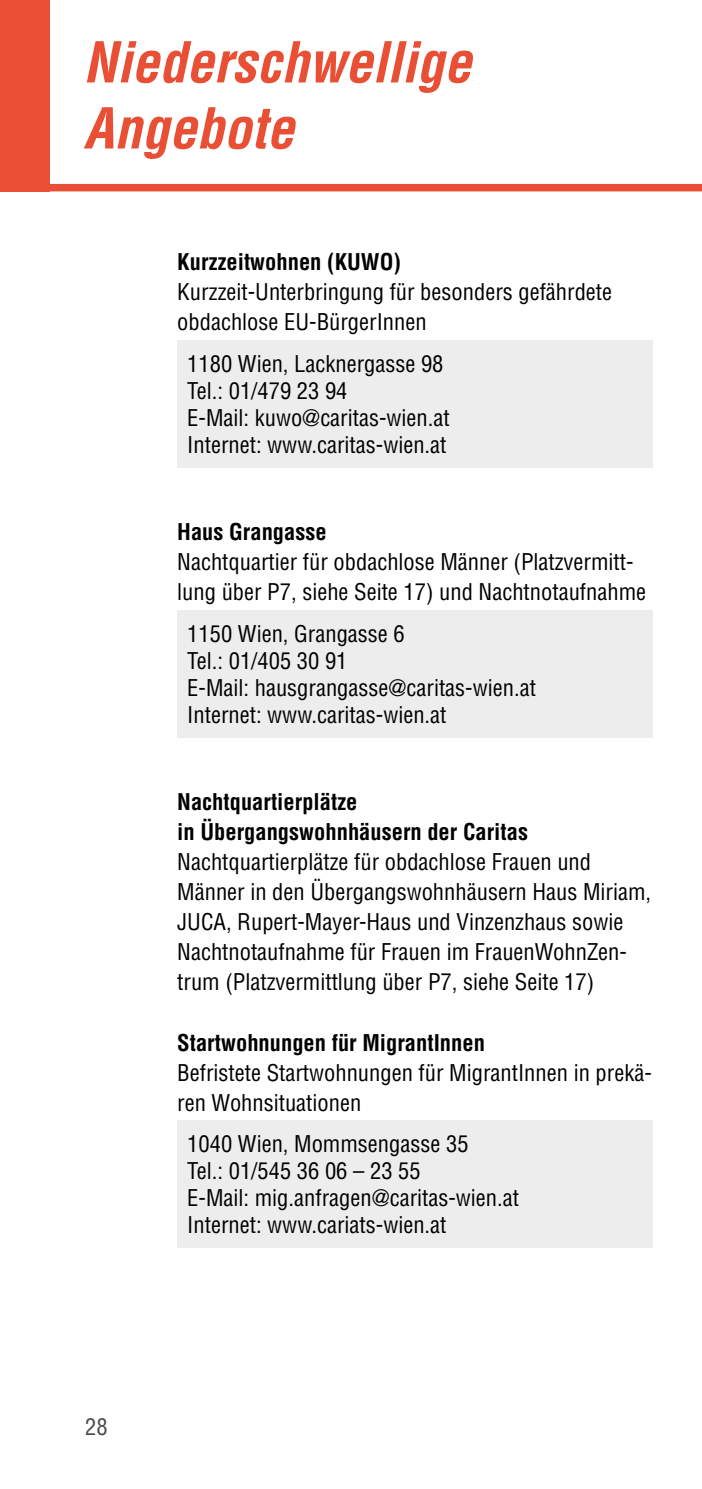
<style>
.page{position:relative;width:702px;height:1489px;background:#fff}
.page>*{position:absolute;margin:0;border:0;box-sizing:border-box;transform-origin:0 0}
.t1{font:italic 700 condensed 55px/66px "Helvetica LT Std";letter-spacing:-.005em;color:#e94f35}
.t2{font:condensed 22.5px/27px "Helvetica LT Std";color:#000}
.t3{font:700 condensed 22.5px/30px "Helvetica LT Std";color:#000}
.t4{font:condensed 22.5px "Helvetica LT Std";color:#4a4a49}
</style>
<div class="page">
<div style="left:0;top:184px;width:702px;height:7px;background:#e94f35"></div>
<div style="left:0;top:0;width:50px;height:191px;background:#e94f35"></div>
<div style="left:177px;top:340px;width:475px;height:128px;background:#ededed"></div>
<div style="left:177px;top:610px;width:475px;height:128px;background:#ededed"></div>
<div style="left:177px;top:1120px;width:475px;height:128px;background:#ededed"></div>
<h1 class="t1" style="left:83px;top:30px;width:390px">Niederschwellige<br>Angebote</h1>
<p class="t3" style="left:177px;top:247px;width:225px">Kurzzeitwohnen (KUWO)</p>
<p class="t2" style="left:177px;top:277px;width:436px;line-height:30px">Kurzzeit-Unterbringung für besonders gefährdete obdachlose EU-BürgerInnen</p>
<p class="t2" style="left:187px;top:350px;width:264px">1180 Wien, Lacknergasse 98<br>Tel.: 01/479 23 94<br>E-Mail: kuwo@caritas-wien.at<br>Internet: www.caritas-wien.at</p>
<p class="t3" style="left:177px;top:517px;width:151px">Haus Grangasse</p>
<p class="t2" style="left:177px;top:547px;width:470px;line-height:30px">Nachtquartier für obdachlose Männer (Platzvermitt&shy;lung über P7, siehe Seite 17) und Nachtnotaufnahme</p>
<p class="t2" style="left:187px;top:620px;width:350px">1150 Wien, Grangasse 6<br>Tel.: 01/405 30 91<br>E-Mail: hausgrangasse@caritas-wien.at<br>Internet: www.caritas-wien.at</p>
<p class="t3" style="left:177px;top:787px;width:352px">Nachtquartierplätze<br>in Übergangswohnhäusern der Caritas</p>
<p class="t2" style="left:177px;top:847px;width:475px;line-height:30px">Nachtquartierplätze für obdachlose Frauen und Männer in den Übergangswohnhäusern Haus Miriam, JUCA, Rupert-Mayer-Haus und Vinzenzhaus sowie Nachtnotaufnahme für Frauen im FrauenWohnZen&shy;trum (Platzvermittlung über P7, siehe Seite 17)</p>
<p class="t3" style="left:177px;top:1027px;width:309px">Startwohnungen für MigrantInnen</p>
<p class="t2" style="left:177px;top:1057px;width:476px;line-height:30px">Befristete Startwohnungen für MigrantInnen in prekä&shy;ren Wohnsituationen</p>
<p class="t2" style="left:187px;top:1130px;width:333px">1040 Wien, Mommsengasse 35<br>Tel.: 01/545 36 06 – 23 55<br>E-Mail: mig.anfragen@caritas-wien.at<br>Internet: www.cariats-wien.at</p>
<p class="t4" style="left:85px;top:1412px;width:24px">28</p>
</div>
